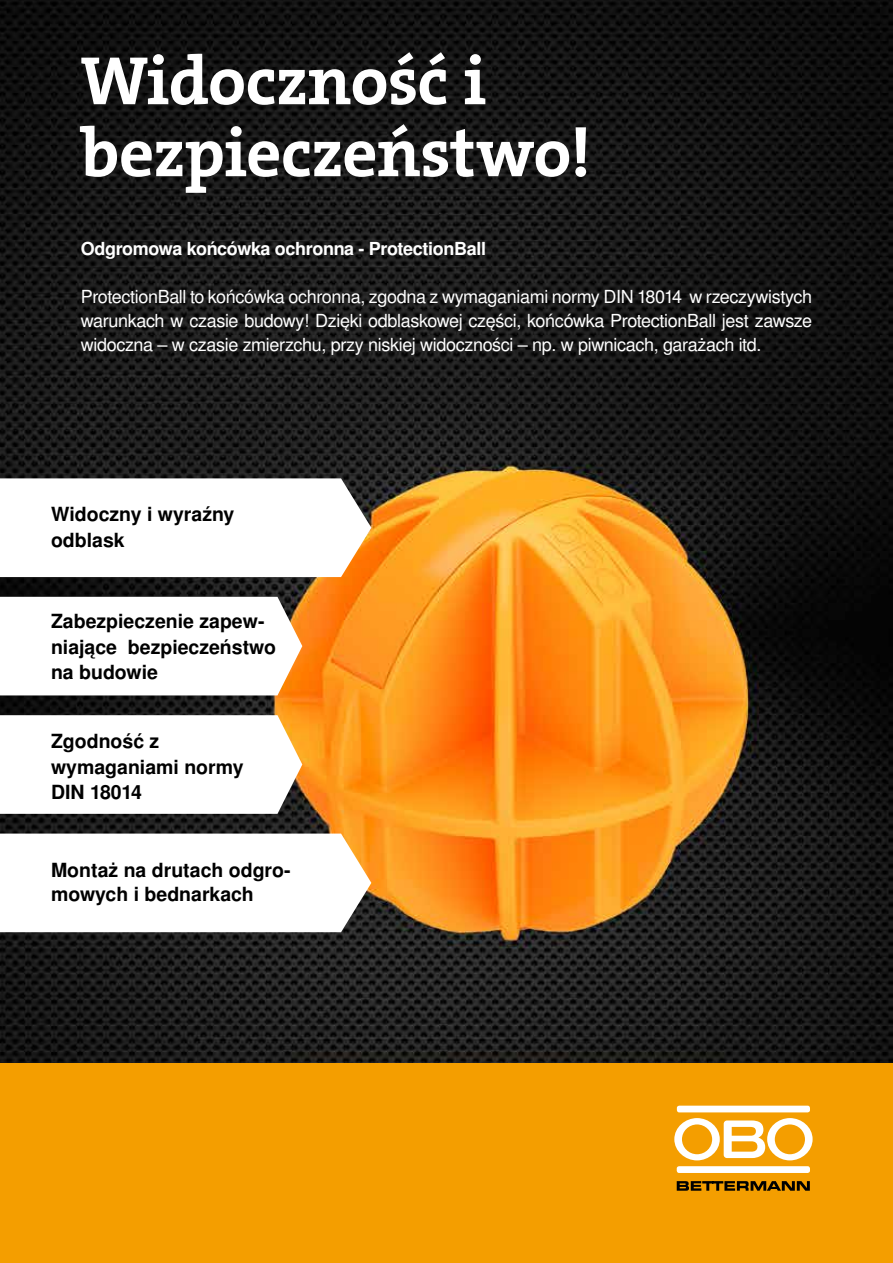
<style>
.page{position:relative;width:893px;height:1263px;background:#fff}
.page>*{position:absolute;margin:0;border:0;box-sizing:border-box;transform-origin:0 0}
.t1{font:700 69px/72px "The Serif B W7";letter-spacing:-.01em;color:#fff}
.t2{font:700 19.5px/25.5px "Nimbus San LOT";color:#000}
.t3{font:18px/24px "Nimbus San LOT";letter-spacing:-.02em;color:#fff;text-align:justify}
.t4{font:700 18px "Nimbus San LOT";letter-spacing:-.02em;color:#fff}
</style>
<div class="page">
<img style="left:0;top:0;width:893px;height:1063px">
<div style="left:0;top:1063px;width:893px;height:200px;background:#f49e00"></div>
<div style="left:677px;top:1166px;width:133px;height:7px;background:#fff;border-radius:2px"></div>
<svg style="left:674px;top:1118px;width:139px;height:42px"></svg>
<div style="left:677px;top:1106px;width:133px;height:6px;background:#fff;border-radius:2px"></div>
<svg style="left:677px;top:1181px;width:133px;height:10px"></svg>
<svg style="left:0;top:478px;width:371px;height:99px"></svg>
<svg style="left:0;top:597px;width:302px;height:98px"></svg>
<svg style="left:0;top:715px;width:302px;height:99px"></svg>
<svg style="left:0;top:833px;width:371px;height:99px"></svg>
<h1 class="t1" style="left:81px;top:45px;width:512px">Widoczność i bezpieczeństwo!</h1>
<p class="t4" style="left:81px;top:238px;width:407px">Odgromowa końcówka ochronna - ProtectionBall</p>
<p class="t3" style="left:81px;top:285px;width:733px">ProtectionBall to końcówka ochronna, zgodna z wymaganiami normy DIN 18014 w rzeczywistych warunkach w czasie budowy! Dzięki odblaskowej części, końcówka ProtectionBall jest zawsze widoczna – w czasie zmierzchu, przy niskiej widoczności – np. w piwnicach, garażach itd.</p>
<p class="t2" style="left:51px;top:502px;width:185px">Widoczny i wyraźny odblask</p>
<p class="t2" style="left:51px;top:609px;width:227px">Zabezpieczenie zapew&shy;niające bezpieczeństwo na budowie</p>
<p class="t2" style="left:51px;top:729px;width:194px">Zgodność z wymaganiami normy<br>DIN 18014</p>
<p class="t2" style="left:51px;top:859px;width:241px;line-height:24px">Montaż na drutach odgro&shy;mowych i bednarkach</p>
</div>
